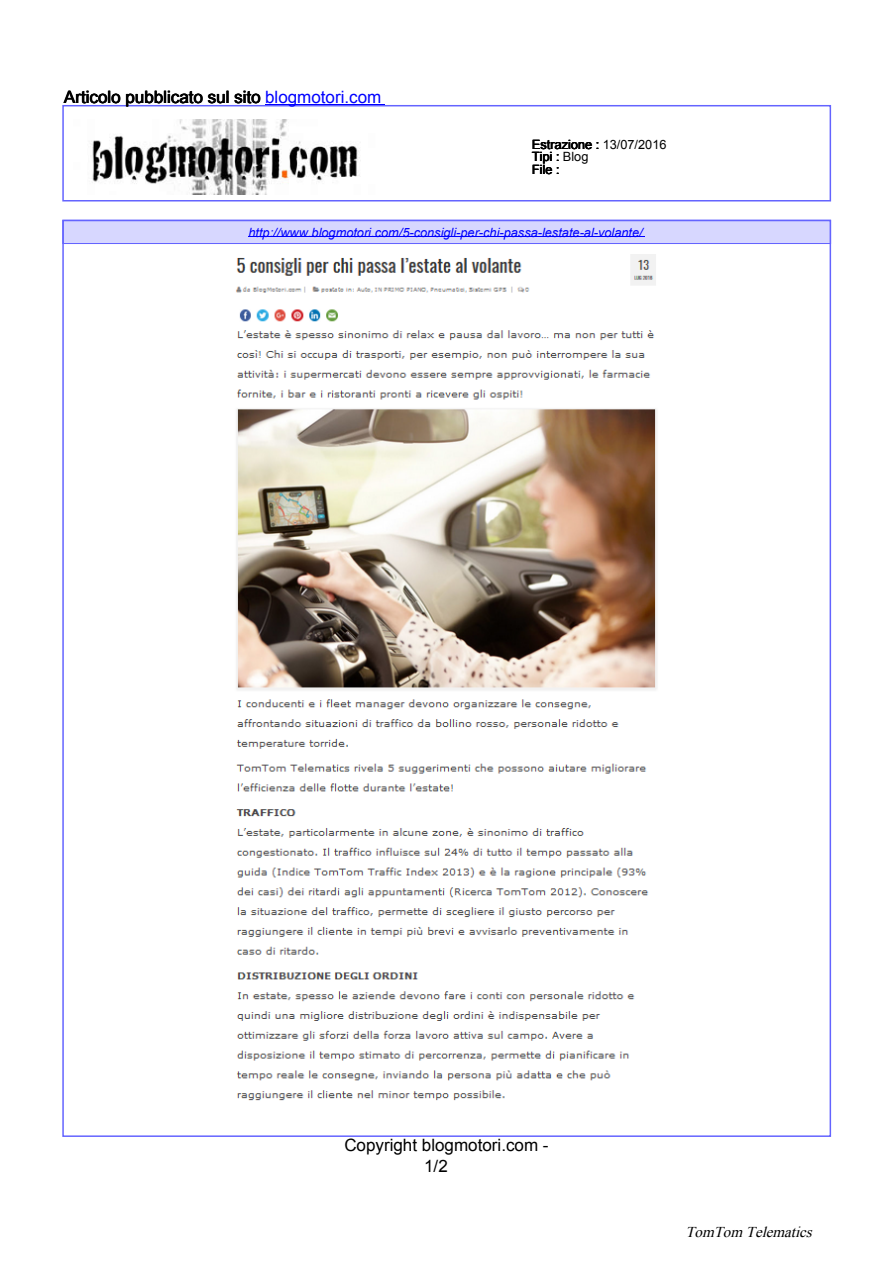
<style>
.page{position:relative;width:893px;height:1263px;background:#fff}
.page>*{position:absolute;margin:0;border:0;box-sizing:border-box;transform-origin:0 0}
.t1{font:16.95px "Arial";color:#000}
.t2{font:italic 15px "Times New Roman";color:#000}
.t3{font:italic 12.75px "Arial";color:#00f}
.t4{font:12.75px/12.8px "Arial";color:#000}
.s1{color:#00f}
</style>
<div class="page">
<div style="left:62px;top:105px;width:769px;height:97px;border:2px solid #6464ff"></div>
<div style="left:62px;top:220px;width:769px;height:24px;border:2px solid #6464ff"></div>
<div style="left:64px;top:221px;width:765px;height:22px;background:#d7d7ff"></div>
<hr style="left:248px;top:237px;width:396px;height:1px;background:#00f">
<hr style="left:265px;top:104px;width:119px;height:1px;background:#00f">
<img style="left:92px;top:119px;width:269px;height:76px">
<img style="left:236px;top:255px;width:421px;height:846px">
<h1 class="t1" style="left:64px;top:86px;width:319px">Articolo pubblicato sul sito <span class="s1">blogmotori.com</span></h1>
<p class="t4" style="left:531px;top:138px;width:136px">Estrazione : 13/07/2016<br>Tipi : Blog<br>File :</p>
<p class="t3" style="left:248px;top:224px;width:396px">http://www.blogmotori.com/5-consigli-per-chi-passa-lestate-al-volante/</p>
<h1 class="t1" style="left:344px;top:1134px;width:206px">Copyright blogmotori.com -</h1>
<h1 class="t1" style="left:424px;top:1155px;width:25px">1/2</h1>
<p class="t2" style="left:685px;top:1222px;width:133px">TomTom Telematics</p>
</div>
